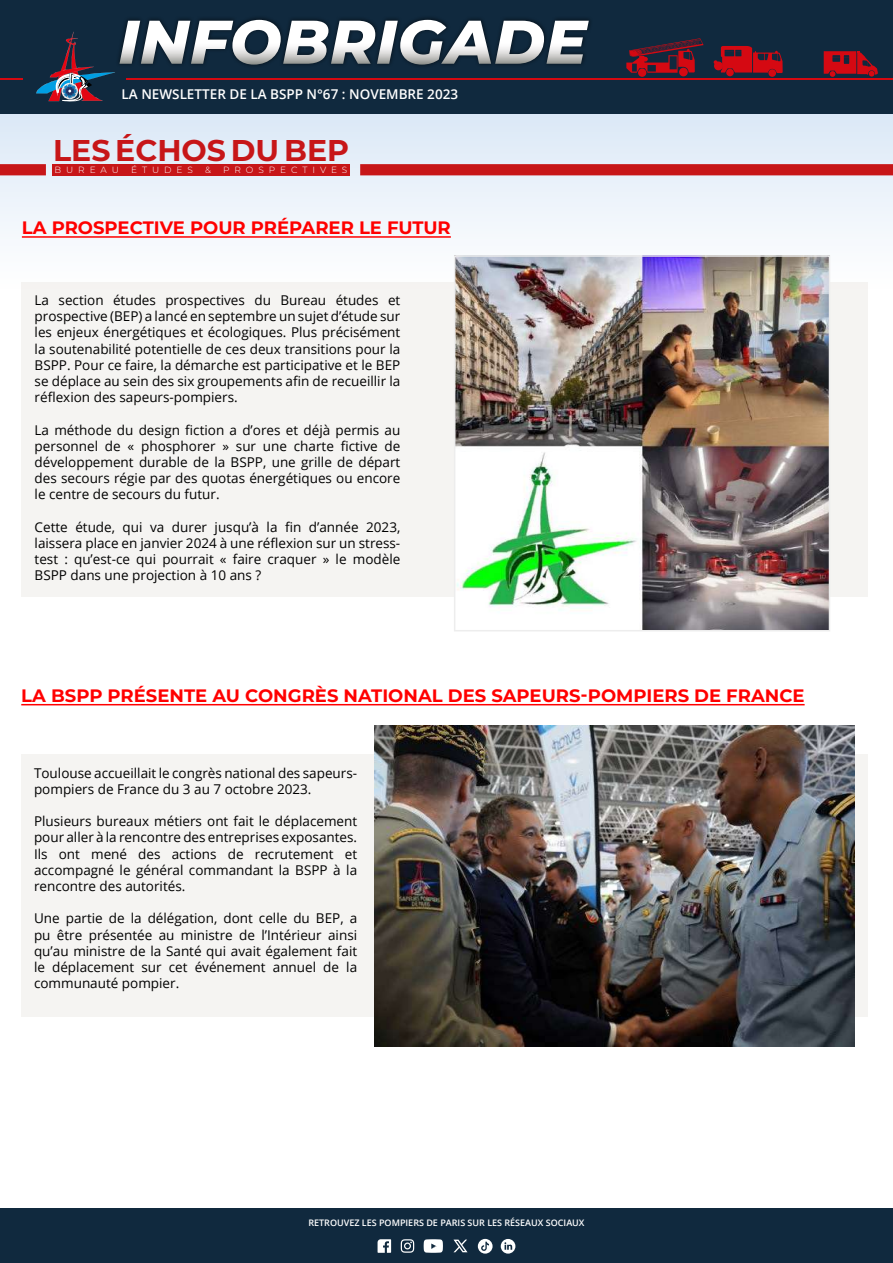
<style>
.page{position:relative;width:893px;height:1263px;background:#fff}
.page>*{position:absolute;margin:0;border:0;box-sizing:border-box;transform-origin:0 0}
.t1{font:italic 800 61.5px "Montserrat";letter-spacing:.01em;color:#fff}
.t2{font:700 30px "Montserrat";color:#c71618}
.t3{font:700 18px "Montserrat";color:#f00}
.t4{font:13.5px/16.2px "Open Sans";color:#000;text-align:justify}
.t5{font:600 13.5px "Open Sans";color:#fff}
.t6{font:600 9px "Open Sans";color:#fff}
.t7{font:300 9px "Montserrat";letter-spacing:.55em;color:#fff}
</style>
<div class="page">
<svg style="left:0;top:114px;width:893px;height:184px;fill:#edf3fb"></svg>
<div style="left:53px;top:164px;width:297px;height:11px;background:#c71618"></div>
<div style="left:360px;top:164px;width:533px;height:11px;background:#c71618"></div>
<div style="left:0;top:164px;width:46px;height:11px;background:#c71618"></div>
<div style="left:0;top:0;width:893px;height:114px;background:#10293e"></div>
<hr style="left:127px;top:78px;width:766px;height:2px;background:#d50911">
<hr style="left:0;top:78px;width:23px;height:2px;background:#d50911">
<svg style="left:36px;top:32px;width:79px;height:70px"></svg>
<div style="left:115px;top:15px;width:478px;height:54px;background:#000;opacity:.5"></div>
<svg style="left:824px;top:51px;width:54px;height:26px"></svg>
<svg style="left:714px;top:46px;width:69px;height:31px"></svg>
<svg style="left:626px;top:38px;width:78px;height:39px"></svg>
<div style="left:22px;top:282px;width:846px;height:314px;background:#f5f4f2"></div>
<img style="left:457px;top:258px;width:370px;height:370px">
<div style="left:454px;top:255px;width:376px;height:376px;border:2px solid #ededed"></div>
<hr style="left:22px;top:236px;width:429px;height:2px;background:#f00">
<div style="left:0;top:1208px;width:893px;height:55px;background:#10293e"></div>
<svg style="left:378px;top:1239px;width:13px;height:14px"></svg>
<svg style="left:501px;top:1239px;width:14px;height:14px"></svg>
<svg style="left:401px;top:1239px;width:92px;height:14px"></svg>
<div style="left:21px;top:754px;width:846px;height:263px;background:#f5f4f2"></div>
<img style="left:374px;top:725px;width:481px;height:321px">
<hr style="left:21px;top:704px;width:784px;height:1px;background:#f00">
<h1 class="t1" style="left:118px;top:-3px;width:470px">INFOBRIGADE</h1>
<p class="t5" style="left:122px;top:85px;width:338px">LA NEWSLETTER DE LA BSPP N°67 : NOVEMBRE 2023</p>
<p class="t5" style="left:322px;top:86px;width:17px">56</p>
<p class="t5" style="left:449px;top:86px;width:9px">2</p>
<h2 class="t2" style="left:53px;top:129px;width:297px">LES ÉCHOS DU BEP</h2>
<p class="t7" style="left:54px;top:164px;width:66px">BUREAU</p>
<p class="t7" style="left:131px;top:164px;width:63px">ÉTUDES</p>
<p class="t7" style="left:205px;top:164px;width:7px">&amp;</p>
<p class="t7" style="left:223px;top:164px;width:126px">PROSPECTIVES</p>
<h3 class="t3" style="left:22px;top:215px;width:430px">LA PROSPECTIVE POUR PRÉPARER LE FUTUR</h3>
<p class="t4" style="left:35px;top:292px;width:367px">La section études prospectives du Bureau études et prospective (BEP) a lancé en septembre un sujet d’étude sur les enjeux énergétiques et écologiques. Plus précisément la soutenabilité potentielle de ces deux transitions pour la BSPP. Pour ce faire, la démarche est participative et le BEP se déplace au sein des six groupements afin de recueillir la réflexion des sapeurs-pompiers.</p>
<p class="t4" style="left:35px;top:421px;width:367px">La méthode du design fiction a d’ores et déjà permis au personnel de « phosphorer » sur une charte fictive de développement durable de la BSPP, une grille de départ des secours régie par des quotas énergétiques ou encore le centre de secours du futur.</p>
<p class="t4" style="left:35px;top:518px;width:367px">Cette étude, qui va durer jusqu’à la fin d’année 2023, laissera place en janvier 2024 à une réflexion sur un stress&shy;test : qu’est-ce qui pourrait « faire craquer » le modèle BSPP dans une projection à 10 ans ?</p>
<h3 class="t3" style="left:21px;top:682px;width:785px">LA BSPP PRÉSENTE AU CONGRÈS NATIONAL DES SAPEURS-POMPIERS DE FRANCE</h3>
<p class="t4" style="left:34px;top:764px;width:325px">Toulouse accueillait le congrès national des sapeurs&shy;pompiers de France du 3 au 7 octobre 2023.</p>
<p class="t4" style="left:34px;top:813px;width:325px">Plusieurs bureaux métiers ont fait le déplacement pour aller à la rencontre des entreprises exposantes.<br>Ils ont mené des actions de recrutement et accompagné le général commandant la BSPP à la rencontre des autorités.</p>
<p class="t4" style="left:34px;top:910px;width:325px">Une partie de la délégation, dont celle du BEP, a pu être présentée au ministre de l’Intérieur ainsi qu’au ministre de la Santé qui avait également fait le déplacement sur cet événement annuel de la communauté pompier.</p>
<p class="t6" style="left:308px;top:1217px;width:278px">RETROUVEZ LES POMPIERS DE PARIS SUR LES RÉSEAUX SOCIAUX</p>
</div>
